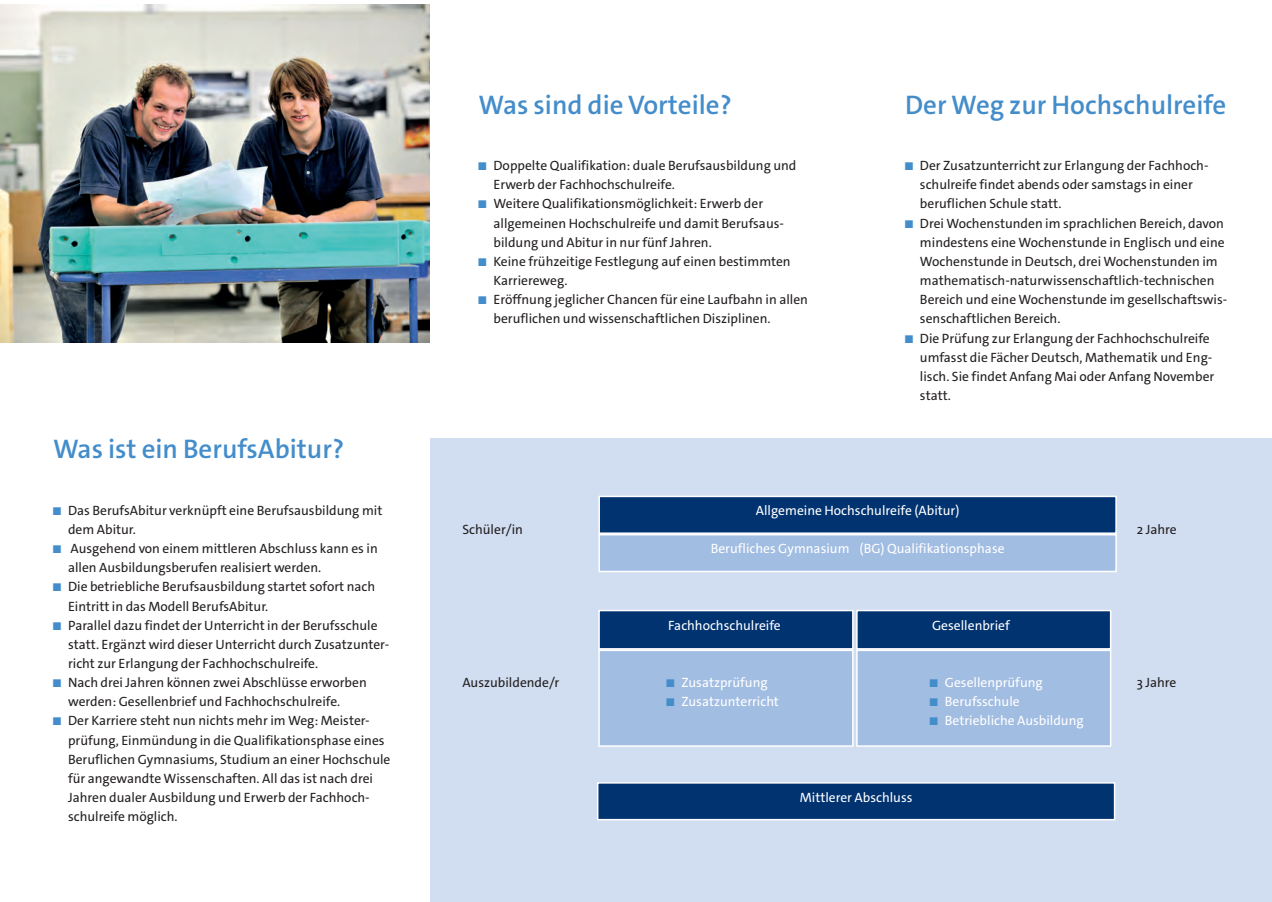
<style>
.page{position:relative;width:1272px;height:902px;background:#fff}
.page>*{position:absolute;margin:0;border:0;box-sizing:border-box;transform-origin:0 0}
.t1{font:600 27px "The Sans C4 s";color:#448dcb}
.t2{font:13.5px/19.2px "The Sans C4 s";color:#231f20}
.t3{font:13.5px "The Sans C4 s";color:#fff}
.s1{font-size:11.4px;color:#448dcb}
</style>
<div class="page">
<img style="left:0;top:4px;width:429px;height:338px">
<div style="left:429px;top:438px;width:842px;height:463px;background:#d1ddf0"></div>
<div style="left:597px;top:782px;width:518px;height:38px;background:#013371;border:2px solid #fff"></div>
<div style="left:598px;top:649px;width:255px;height:97px;background:#a2bde2;border:2px solid #fff"></div>
<div style="left:598px;top:609px;width:255px;height:40px;background:#013371;border:2px solid #fff"></div>
<div style="left:856px;top:609px;width:255px;height:40px;background:#013371;border:2px solid #fff"></div>
<div style="left:856px;top:649px;width:255px;height:97px;background:#a2bde2;border:2px solid #fff"></div>
<div style="left:598px;top:495px;width:518px;height:39px;background:#013371;border:2px solid #fff"></div>
<div style="left:598px;top:534px;width:518px;height:38px;background:#a2bde2;border:2px solid #fff"></div>
<h1 class="t1" style="left:53px;top:431px;width:292px">Was ist ein BerufsAbitur?</h1>
<p class="t2" style="left:68px;top:500px;width:316px;text-indent:-15px"><span class="s1">■</span> Das BerufsAbitur verknüpft eine Berufsausbildung mit dem Abitur.</p>
<p class="t2" style="left:68px;top:539px;width:311px;text-indent:-15px"><span class="s1">■</span> Ausgehend von einem mittleren Abschluss kann es in allen Ausbildungsberufen realisiert werden.</p>
<p class="t2" style="left:68px;top:577px;width:308px;text-indent:-15px"><span class="s1">■</span> Die betriebliche Berufsausbildung startet sofort nach<br>Eintritt in das Modell BerufsAbitur.</p>
<p class="t2" style="left:68px;top:615px;width:322px;text-indent:-15px"><span class="s1">■</span> Parallel dazu findet der Unterricht in der Berufsschule statt. Ergänzt wird dieser Unterricht durch Zusatzunter&shy;richt zur Erlangung der Fachhochschulreife.</p>
<p class="t2" style="left:68px;top:673px;width:300px;text-indent:-15px"><span class="s1">■</span> Nach drei Jahren können zwei Abschlüsse erworben werden: Gesellenbrief und Fachhochschulreife.</p>
<p class="t2" style="left:68px;top:711px;width:324px;text-indent:-15px"><span class="s1">■</span> Der Karriere steht nun nichts mehr im Weg: Meister&shy;prüfung, Einmündung in die Qualifikationsphase eines Beruflichen Gymnasiums, Studium an einer Hochschule für angewandte Wissenschaften. All das ist nach drei Jahren dualer Ausbildung und Erwerb der Fachhoch&shy;schulreife möglich.</p>
<h1 class="t1" style="left:478px;top:87px;width:255px">Was sind die Vorteile?</h1>
<p class="t2" style="left:493px;top:156px;width:304px;text-indent:-15px"><span class="s1">■</span> Doppelte Qualifikation: duale Berufsausbildung und<br>Erwerb der Fachhochschulreife.</p>
<p class="t2" style="left:493px;top:194px;width:292px;text-indent:-15px"><span class="s1">■</span> Weitere Qualifikationsmöglichkeit: Erwerb der allgemeinen Hochschulreife und damit Berufsaus&shy;bildung und Abitur in nur fünf Jahren.</p>
<p class="t2" style="left:493px;top:252px;width:299px;text-indent:-15px"><span class="s1">■</span> Keine frühzeitige Festlegung auf einen bestimmten<br>Karriereweg.</p>
<p class="t2" style="left:493px;top:290px;width:316px;text-indent:-15px"><span class="s1">■</span> Eröffnung jeglicher Chancen für eine Laufbahn in allen beruflichen und wissenschaftlichen Disziplinen.</p>
<h1 class="t1" style="left:905px;top:87px;width:322px">Der Weg zur Hochschulreife</h1>
<p class="t2" style="left:919px;top:156px;width:290px;text-indent:-15px"><span class="s1">■</span> Der Zusatzunterricht zur Erlangung der Fachhoch&shy;schulreife findet abends oder samstags in einer beruflichen Schule statt.</p>
<p class="t2" style="left:919px;top:213px;width:309px;text-indent:-15px"><span class="s1">■</span> Drei Wochenstunden im sprachlichen Bereich, davon mindestens eine Wochenstunde in Englisch und eine Wochenstunde in Deutsch, drei Wochenstunden im mathematisch-naturwissenschaftlich-technischen Bereich und eine Wochenstunde im gesellschaftswis&shy;senschaftlichen Bereich.</p>
<p class="t2" style="left:919px;top:328px;width:296px;text-indent:-15px"><span class="s1">■</span> Die Prüfung zur Erlangung der Fachhochschulreife umfasst die Fächer Deutsch, Mathematik und Eng&shy;lisch. Sie findet Anfang Mai oder Anfang November statt.</p>
<p class="t3" style="left:755px;top:501px;width:205px">Allgemeine Hochschulreife (Abitur)</p>
<p class="t3" style="left:710px;top:540px;width:295px">Berufliches Gymnasium (BG) Qualifikationsphase</p>
<p class="t2" style="left:462px;top:520px;width:62px">Schüler/in</p>
<p class="t2" style="left:1136px;top:520px;width:41px">2 Jahre</p>
<p class="t3" style="left:668px;top:616px;width:114px">Fachhochschulreife</p>
<p class="t3" style="left:932px;top:616px;width:79px">Gesellenbrief</p>
<p class="t2" style="left:462px;top:673px;width:98px">Auszubildende/r</p>
<p class="t2" style="left:1136px;top:673px;width:41px">3 Jahre</p>
<p class="t3" style="left:666px;top:673px;width:103px"><span class="s1">■</span> Zusatzprüfung</p>
<p class="t3" style="left:666px;top:693px;width:114px"><span class="s1">■</span> Zusatzunterricht</p>
<p class="t3" style="left:929px;top:673px;width:114px"><span class="s1">■</span> Gesellenprüfung</p>
<p class="t3" style="left:929px;top:693px;width:91px"><span class="s1">■</span> Berufsschule</p>
<p class="t3" style="left:929px;top:712px;width:155px"><span class="s1">■</span> Betriebliche Ausbildung</p>
<p class="t3" style="left:799px;top:788px;width:114px">Mittlerer Abschluss</p>
</div>
